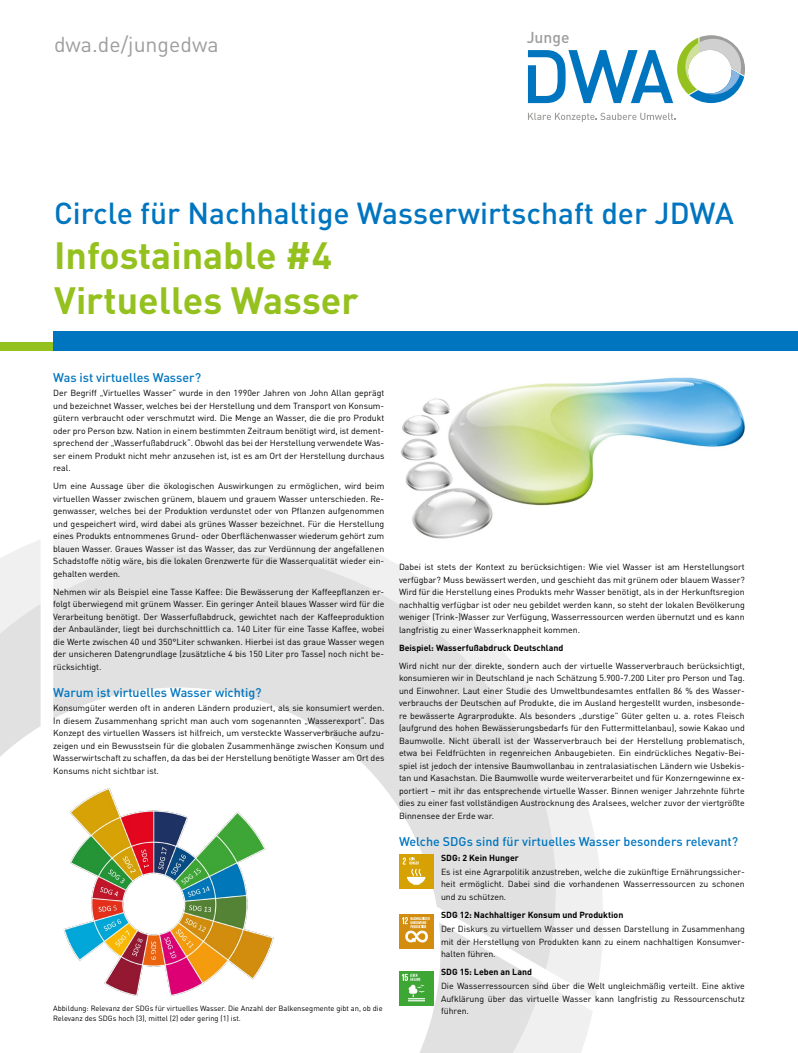
<style>
.page{position:relative;width:798px;height:1053px;background:#fff}
.page>*{position:absolute;margin:0;border:0;box-sizing:border-box;transform-origin:0 0}
.t1{font:700 37.5px/45px "DINOT";color:#95c11f}
.t2{font:500 30px "DINOT";color:#0075bf}
.t3{font:21.25px "DINOT";color:#9d9d9c}
.t4{font:500 15.69px "DINOT";color:#9d9d9c}
.t5{font:500 12.5px "DINOT";color:#0075bf}
.t6{font:8.75px/12.5px "DINOT";color:#000;text-align:justify}
.t7{font:700 8.75px "DINOT";color:#000}
.t8{font:7.5px/9.4px "DINOT";color:#000}
</style>
<div class="page">
<img style="left:401px;top:377px;width:343px;height:129px">
<svg style="left:0;top:540px;width:41px;height:217px"></svg>
<svg style="left:546px;top:742px;width:57px;height:256px;fill:#f0f0f0"></svg>
<svg style="left:53px;top:506px;width:509px;height:463px;fill:#e3e3e3"></svg>
<svg style="left:542px;top:982px;width:50px;height:70px;fill:#f0f0f0"></svg>
<svg style="left:53px;top:922px;width:489px;height:130px"></svg>
<svg style="left:528px;top:113px;width:147px;height:9px"></svg>
<svg style="left:527px;top:35px;width:217px;height:68px"></svg>
<div style="left:0;top:342px;width:61px;height:9px;background:#95c11f"></div>
<div style="left:53px;top:331px;width:744px;height:20px;background:#0075bf"></div>
<img style="left:54px;top:783px;width:284px;height:221px">
<div style="left:399px;top:854px;width:35px;height:35px;background:#d6a102"></div>
<svg style="left:402px;top:857px;width:23px;height:27px"></svg>
<div style="left:399px;top:914px;width:35px;height:34px;background:#d28d0e"></div>
<svg style="left:402px;top:917px;width:27px;height:25px"></svg>
<div style="left:399px;top:970px;width:35px;height:35px;background:#3ea635"></div>
<svg style="left:402px;top:973px;width:23px;height:28px"></svg>
<h3 class="t3" style="left:54px;top:28px;width:166px">dwa.de/jungedwa</h3>
<h3 class="t4" style="left:526px;top:25px;width:44px">Junge</h3>
<h2 class="t2" style="left:54px;top:190px;width:681px">Circle für Nachhaltige Wasserwirtschaft der JDWA</h2>
<h1 class="t1" style="left:54px;top:231px;width:306px">Infostainable #4<br>Virtuelles Wasser</h1>
<h3 class="t5" style="left:53px;top:367px;width:149px">Was ist virtuelles Wasser?</h3>
<p class="t6" style="left:53px;top:386px;width:332px">Der Begriff „Virtuelles Wasser” wurde in den 1990er Jahren von John Allan geprägt und bezeichnet Wasser, welches bei der Herstellung und dem Transport von Konsum&shy;gütern verbraucht oder verschmutzt wird. Die Menge an Wasser, die die pro Produkt oder pro Person bzw. Nation in einem bestimmten Zeitraum benötigt wird, ist dement&shy;sprechend der „Wasserfußabdruck“. Obwohl das bei der Herstellung verwendete Was&shy;ser einem Produkt nicht mehr anzusehen ist, ist es am Ort der Herstellung durchaus real.</p>
<p class="t6" style="left:53px;top:479px;width:332px">Um eine Aussage über die ökologischen Auswirkungen zu ermöglichen, wird beim virtuellen Wasser zwischen grünem, blauem und grauem Wasser unterschieden. Re&shy;genwasser, welches bei der Produktion verdunstet oder von Pflanzen aufgenommen und gespeichert wird, wird dabei als grünes Wasser bezeichnet. Für die Herstellung eines Produkts entnommenes Grund- oder Oberflächenwasser wiederum gehört zum blauen Wasser. Graues Wasser ist das Wasser, das zur Verdünnung der angefallenen Schadstoffe nötig wäre, bis die lokalen Grenzwerte für die Wasserqualität wieder ein&shy;gehalten werden.</p>
<p class="t6" style="left:53px;top:584px;width:332px">Nehmen wir als Beispiel eine Tasse Kaffee: Die Bewässerung der Kaffeepflanzen er&shy;folgt überwiegend mit grünem Wasser. Ein geringer Anteil blaues Wasser wird für die Verarbeitung benötigt. Der Wasserfußabdruck, gewichtet nach der Kaffeeproduktion der Anbauländer, liegt bei durchschnittlich ca. 140 Liter für eine Tasse Kaffee, wobei die Werte zwischen 40 und 350°Liter schwanken. Hierbei ist das graue Wasser wegen der unsicheren Datengrundlage (zusätzliche 4 bis 150 Liter pro Tasse) noch nicht be&shy;rücksichtigt.</p>
<h3 class="t5" style="left:53px;top:682px;width:210px">Warum ist virtuelles Wasser wichtig?</h3>
<p class="t6" style="left:53px;top:701px;width:332px">Konsumgüter werden oft in anderen Ländern produziert, als sie konsumiert werden.<br>In diesem Zusammenhang spricht man auch vom sogenannten „Wasserexport“. Das Konzept des virtuellen Wassers ist hilfreich, um versteckte Wasserverbräuche aufzu&shy;zeigen und ein Bewusstsein für die globalen Zusammenhänge zwischen Konsum und Wasserwirtschaft zu schaffen, da das bei der Herstellung benötigte Wasser am Ort des Konsums nicht sichtbar ist.</p>
<p class="t8" style="left:53px;top:1003px;width:331px">Abbildung: Relevanz der SDGs für virtuelles Wasser. Die Anzahl der Balkensegmente gibt an, ob die<br>Relevanz des SDGs hoch (3), mittel (2) oder gering (1) ist.</p>
<p class="t6" style="left:399px;top:560px;width:347px">Dabei ist stets der Kontext zu berücksichtigen: Wie viel Wasser ist am Herstellungsort verfügbar? Muss bewässert werden, und geschieht das mit grünem oder blauem Wasser?<br>Wird für die Herstellung eines Produkts mehr Wasser benötigt, als in der Herkunftsregion nachhaltig verfügbar ist oder neu gebildet werden kann, so steht der lokalen Bevölkerung weniger (Trink-)Wasser zur Verfügung, Wasserressourcen werden übernutzt und es kann langfristig zu einer Wasserknappheit kommen.</p>
<p class="t7" style="left:399px;top:640px;width:166px">Beispiel: Wasserfußabdruck Deutschland</p>
<p class="t6" style="left:399px;top:658px;width:347px">Wird nicht nur der direkte, sondern auch der virtuelle Wasserverbrauch berücksichtigt, konsumieren wir in Deutschland je nach Schätzung 5.900-7.200 Liter pro Person und Tag. und Einwohner. Laut einer Studie des Umweltbundesamtes entfallen 86 % des Wasser&shy;verbrauchs der Deutschen auf Produkte, die im Ausland hergestellt wurden, insbesonde&shy;re bewässerte Agrarprodukte. Als besonders „durstige” Güter gelten u. a. rotes Fleisch (aufgrund des hohen Bewässerungsbedarfs für den Futtermittelanbau), sowie Kakao und Baumwolle. Nicht überall ist der Wasserverbrauch bei der Herstellung problematisch, etwa bei Feldfrüchten in regenreichen Anbaugebieten. Ein eindrückliches Negativ-Bei&shy;spiel ist jedoch der intensive Baumwollanbau in zentralasiatischen Ländern wie Usbekis&shy;tan und Kasachstan. Die Baumwolle wurde weiterverarbeitet und für Konzerngewinne ex&shy;portiert – mit ihr das entsprechende virtuelle Wasser. Binnen weniger Jahrzehnte führte dies zu einer fast vollständigen Austrocknung des Aralsees, welcher zuvor der viertgrößte Binnensee der Erde war.</p>
<h3 class="t5" style="left:399px;top:832px;width:340px">Welche SDGs sind für virtuelles Wasser besonders relevant?</h3>
<p class="t7" style="left:441px;top:850px;width:79px">SDG: 2 Kein Hunger</p>
<p class="t6" style="left:441px;top:864px;width:305px">Es ist eine Agrarpolitik anzustreben, welche die zukünftige Ernährungssicher&shy;heit ermöglicht. Dabei sind die vorhandenen Wasserressourcen zu schonen und zu schützen.</p>
<p class="t7" style="left:441px;top:907px;width:184px">SDG 12: Nachhaltiger Konsum und Produktion</p>
<p class="t6" style="left:441px;top:922px;width:305px">Der Diskurs zu virtuellem Wasser und dessen Darstellung in Zusammenhang mit der Herstellung von Produkten kann zu einem nachhaltigen Konsumver&shy;halten führen.</p>
<p class="t7" style="left:441px;top:964px;width:92px">SDG 15: Leben an Land</p>
<p class="t6" style="left:441px;top:979px;width:305px">Die Wasserressourcen sind über die Welt ungleichmäßig verteilt. Eine aktive Aufklärung über das virtuelle Wasser kann langfristig zu Ressourcenschutz führen.</p>
</div>
